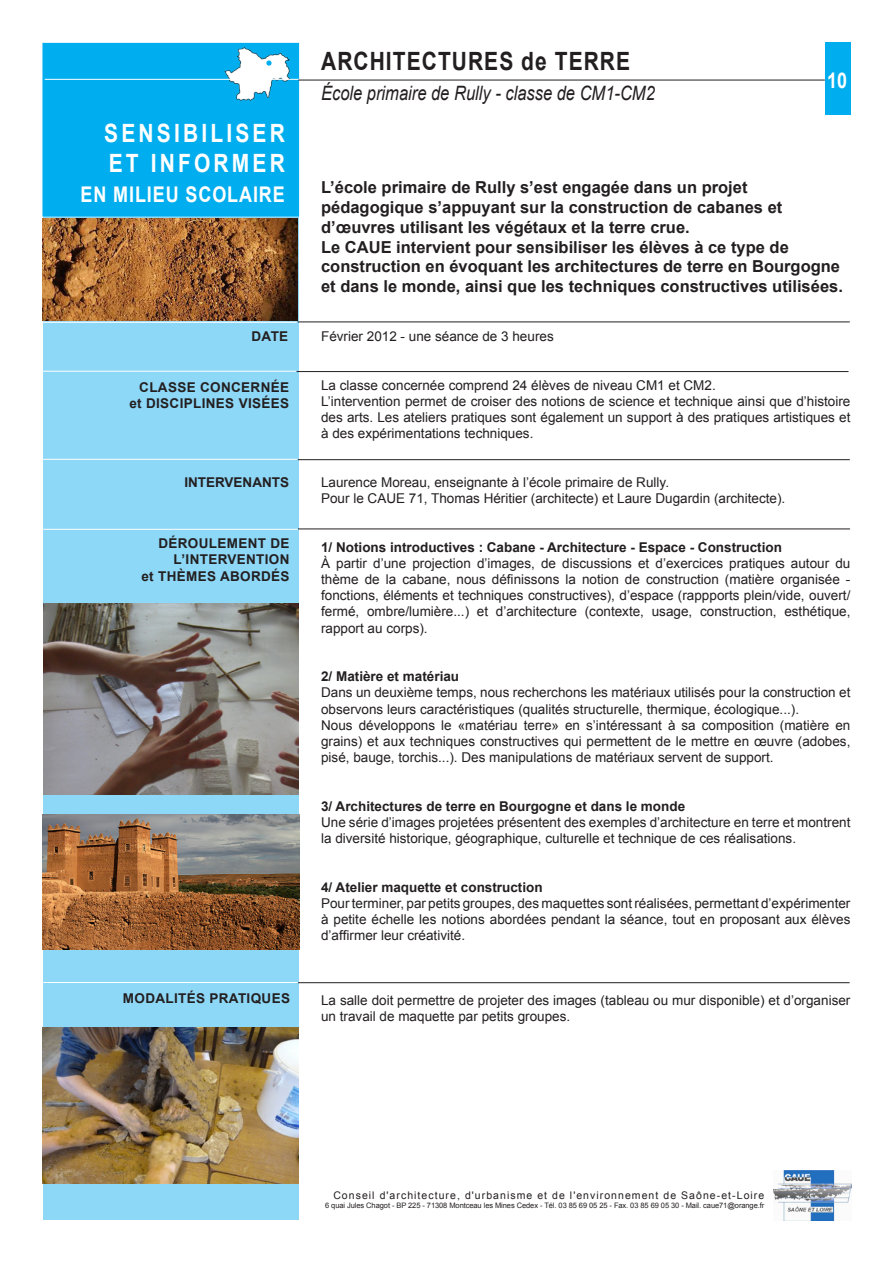
<style>
.page{position:relative;width:893px;height:1263px;background:#fff}
.page>*{position:absolute;margin:0;border:0;box-sizing:border-box;transform-origin:0 0}
.t1{font:700 25.2px "Arial";letter-spacing:.15em;color:#fff;scale:.83 1}
.t2{font:700 25.2px "Arial";letter-spacing:.05em;color:#231f20;scale:.83 1}
.t3{font:700 21.6px "Arial";letter-spacing:.05em;color:#fff;scale:.83 1}
.t4{font:italic 19.8px "Arial";color:#231f20;scale:.83 1}
.t5{font:700 16.5px/19.8px "Arial";color:#231f20}
.t6{font:13.5px/16.2px "Arial";color:#231f20;text-align:justify}
.t7{font:700 13.5px "Arial";color:#231f20}
.t8{font:700 13.5px "Arial";letter-spacing:.025em;color:#231f20}
.t9{font:10.5px "Arial";letter-spacing:.1em;color:#231f20}
.t10{font:7.5px "Arial";letter-spacing:-.01em;color:#231f20}
</style>
<div class="page">
<div style="left:825px;top:43px;width:25px;height:72px;background:#00aeef"></div>
<div style="left:44px;top:168px;width:255px;height:1052px;background:#8dd7f7"></div>
<div style="left:43px;top:44px;width:255px;height:172px;background:#00aeef"></div>
<div style="left:42px;top:43px;width:257px;height:173px;border:2px solid #00aeef"></div>
<img style="left:223px;top:47px;width:67px;height:54px">
<svg style="left:266px;top:60px;width:6px;height:6px"></svg>
<hr style="left:45px;top:79px;width:254px;height:1px;background:#fff">
<img style="left:773px;top:1171px;width:79px;height:49px">
<hr style="left:298px;top:80px;width:527px;height:1px;background:#231f20">
<hr style="left:298px;top:322px;width:552px;height:1px;background:#231f20">
<hr style="left:298px;top:529px;width:552px;height:1px;background:#231f20">
<hr style="left:42px;top:322px;width:255px;height:1px;background:#fff">
<hr style="left:43px;top:529px;width:255px;height:1px;background:#fff">
<hr style="left:297px;top:982px;width:553px;height:1px;background:#231f20">
<hr style="left:43px;top:982px;width:255px;height:1px;background:#fff">
<hr style="left:296px;top:371px;width:552px;height:1px;background:#231f20">
<hr style="left:42px;top:371px;width:254px;height:1px;background:#fff">
<hr style="left:298px;top:459px;width:552px;height:1px;background:#231f20">
<hr style="left:43px;top:459px;width:255px;height:1px;background:#fff">
<img style="left:43px;top:603px;width:255px;height:191px">
<img style="left:42px;top:814px;width:257px;height:135px">
<img style="left:43px;top:219px;width:255px;height:102px">
<img style="left:43px;top:1027px;width:256px;height:156px">
<p class="t1" style="left:104px;top:117px;width:219px">SENSIBILISER</p>
<p class="t1" style="left:109px;top:147px;width:214px">ET INFORMER</p>
<p class="t3" style="left:81px;top:180px;width:248px">EN MILIEU SCOLAIRE</p>
<p class="t7" style="left:252px;top:328px;width:38px">DATE</p>
<p class="t8" style="left:139px;top:379px;width:151px">CLASSE CONCERNÉE</p>
<p class="t8" style="left:129px;top:395px;width:161px">et DISCIPLINES VISÉES</p>
<p class="t7" style="left:184px;top:473px;width:106px">INTERVENANTS</p>
<p class="t8" style="left:158px;top:535px;width:133px">DÉROULEMENT DE</p>
<p class="t8" style="left:174px;top:551px;width:117px">L’INTERVENTION</p>
<p class="t8" style="left:141px;top:567px;width:150px">et THÈMES ABORDÉS</p>
<p class="t8" style="left:123px;top:989px;width:169px">MODALITÉS PRATIQUES</p>
<p class="t2" style="left:321px;top:44px;width:374px">ARCHITECTURES de TERRE</p>
<p class="t4" style="left:321px;top:80px;width:404px">École primaire de Rully - classe de CM1-CM2</p>
<p class="t3" style="left:827px;top:66px;width:26px">10</p>
<p class="t5" style="left:321px;top:178px;width:463px">L’école primaire de Rully s’est engagée dans un projet pédagogique s’appuyant sur la construction de cabanes et d’œuvres utilisant les végétaux et la terre crue.</p>
<p class="t5" style="left:321px;top:238px;width:523px">Le CAUE intervient pour sensibiliser les élèves à ce type de construction en évoquant les architectures de terre en Bourgogne et dans le monde, ainsi que les techniques constructives utilisées.</p>
<p class="t6" style="left:321px;top:328px;width:234px">Février 2012 - une séance de 3 heures</p>
<p class="t6" style="left:321px;top:377px;width:396px">La classe concernée comprend 24 élèves de niveau CM1 et CM2.</p>
<p class="t6" style="left:321px;top:393px;width:531px">L’intervention permet de croiser des notions de science et technique ainsi que d’histoire des arts. Les ateliers pratiques sont également un support à des pratiques artistiques et à des expérimentations techniques.</p>
<p class="t6" style="left:321px;top:474px;width:349px">Laurence Moreau, enseignante à l’école primaire de Rully.</p>
<p class="t6" style="left:321px;top:490px;width:466px">Pour le CAUE 71, Thomas Héritier (architecte) et Laure Dugardin (architecte).</p>
<p class="t7" style="left:321px;top:538px;width:462px">1/ Notions introductives : Cabane - Architecture - Espace - Construction</p>
<p class="t6" style="left:321px;top:555px;width:531px">À partir d’une projection d’images, de discussions et d’exercices pratiques autour du thème de la cabane, nous définissons la notion de construction (matière organisée - fonctions, éléments et techniques constructives), d’espace (rappports plein/vide, ouvert/ fermé, ombre/lumière...) et d’architecture (contexte, usage, construction, esthétique, rapport au corps).</p>
<p class="t7" style="left:321px;top:667px;width:140px">2/ Matière et matériau</p>
<p class="t6" style="left:321px;top:685px;width:531px">Dans un deuxième temps, nous recherchons les matériaux utilisés pour la construction et observons leurs caractéristiques (qualités structurelle, thermique, écologique...).</p>
<p class="t6" style="left:321px;top:717px;width:531px">Nous développons le «matériau terre» en s’intéressant à sa composition (matière en grains) et aux techniques constructives qui permettent de le mettre en œuvre (adobes, pisé, bauge, torchis...). Des manipulations de matériaux servent de support.</p>
<p class="t7" style="left:321px;top:797px;width:366px">3/ Architectures de terre en Bourgogne et dans le monde</p>
<p class="t6" style="left:321px;top:814px;width:531px">Une série d’images projetées présentent des exemples d’architecture en terre et montrent la diversité historique, géographique, culturelle et technique de ces réalisations.</p>
<p class="t7" style="left:321px;top:878px;width:223px">4/ Atelier maquette et construction</p>
<p class="t6" style="left:321px;top:895px;width:531px">Pour terminer, par petits groupes, des maquettes sont réalisées, permettant d’expérimenter à petite échelle les notions abordées pendant la séance, tout en proposant aux élèves d’affirmer leur créativité.</p>
<p class="t6" style="left:321px;top:992px;width:531px">La salle doit permettre de projeter des images (tableau ou mur disponible) et d’organiser un travail de maquette par petits groupes.</p>
<p class="t9" style="left:333px;top:1188px;width:432px">Conseil d'architecture, d'urbanisme et de l'environnement de Saône-et-Loire</p>
<p class="t10" style="left:325px;top:1200px;width:441px">6 quai Jules Chagot - BP 225 - 71308 Montceau les Mines Cedex - Tél. 03 85 69 05 25 - Fax. 03 85 69 05 30 - Mail. caue71@orange.fr</p>
</div>
